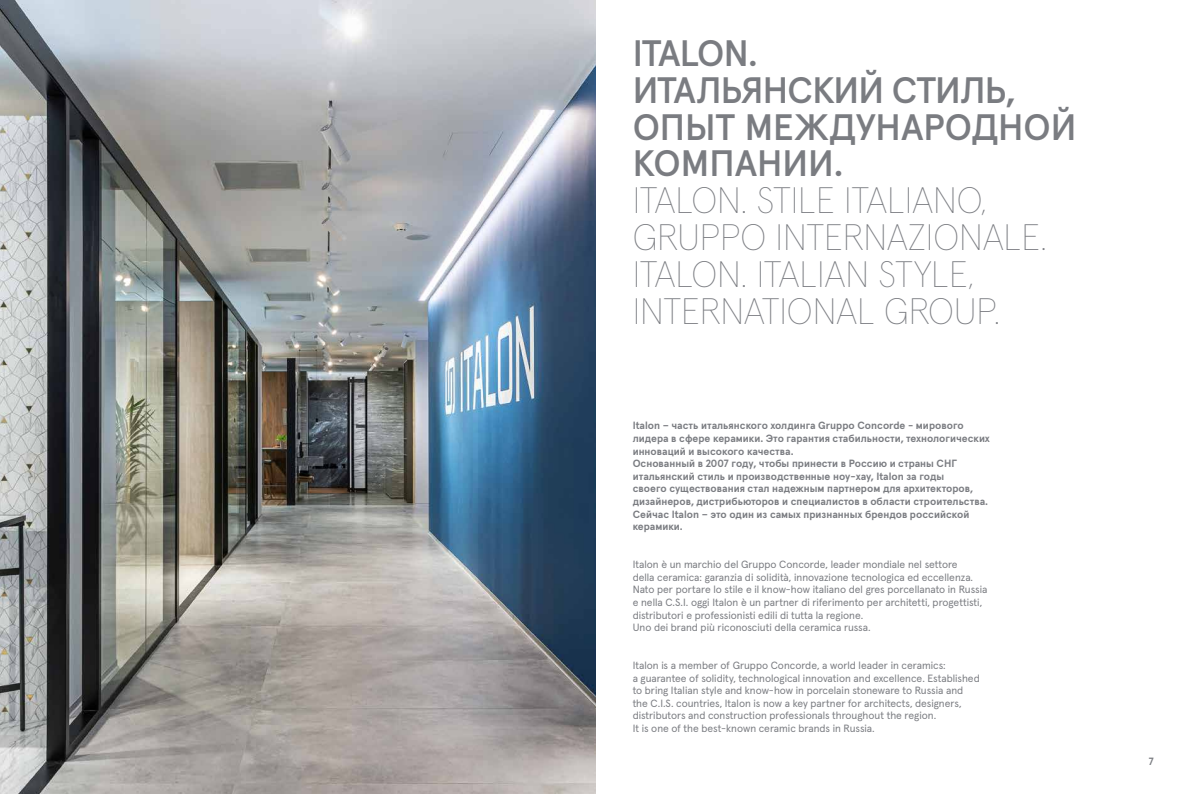
<style>
.page{position:relative;width:1191px;height:794px;background:#fff}
.page>*{position:absolute;margin:0;border:0;box-sizing:border-box;transform-origin:0 0}
.t1{font:100 36.75px/36.8px "Apercu Pro";color:#7a7c81}
.t2{font:500 36.75px/36.8px "Apercu Pro";letter-spacing:-.02em;color:#7a7c81}
.t3{font:10.5px/12.6px "Apercu Pro";color:#7a7c81}
.t4{font:700 10.5px/12.6px "Apercu Pro";color:#7a7c81}
</style>
<div class="page">
<img style="left:0;top:0;width:595px;height:794px">
<h1 class="t2" style="left:632px;top:32px;width:445px">ITALON.<br>ИТАЛЬЯНСКИЙ СТИЛЬ,<br>ОПЫТ МЕЖДУНАРОДНОЙ<br>КОМПАНИИ.</h1>
<h1 class="t1" style="left:632px;top:178px;width:415px">ITALON. STILE ITALIANO,<br>GRUPPO INTERNAZIONALE.<br>ITALON. ITALIAN STYLE,<br>INTERNATIONAL GROUP.</h1>
<p class="t4" style="left:632px;top:419px;width:359px">Italon – часть итальянского холдинга Gruppo Concorde - мирового лидера в сфере керамики. Это гарантия стабильности, технологических инноваций и высокого качества.<br>Основанный в 2007 году, чтобы принести в Россию и страны СНГ итальянский стиль и производственные ноу-хау, Italon за годы<br>своего существования стал надежным партнером для архитекторов, дизайнеров, дистрибьюторов и специалистов в области строительства.<br>Сейчас Italon – это один из самых признанных брендов российской керамики.</p>
<p class="t3" style="left:632px;top:557px;width:356px">Italon è un marchio del Gruppo Concorde, leader mondiale nel settore<br>della ceramica: garanzia di solidità, innovazione tecnologica ed eccellenza.<br>Nato per portare lo stile e il know-how italiano del gres porcellanato in Russia e nella C.S.I. oggi Italon è un partner di riferimento per architetti, progettisti, distributori e professionisti edili di tutta la regione.<br>Uno dei brand più riconosciuti della ceramica russa.</p>
<p class="t3" style="left:632px;top:658px;width:348px">Italon is a member of Gruppo Concorde, a world leader in ceramics:<br>a guarantee of solidity, technological innovation and excellence. Established to bring Italian style and know-how in porcelain stoneware to Russia and the C.I.S. countries, Italon is now a key partner for architects, designers, distributors and construction professionals throughout the region.<br>It is one of the best-known ceramic brands in Russia.</p>
<p class="t4" style="left:1148px;top:754px;width:7px">7</p>
</div>
